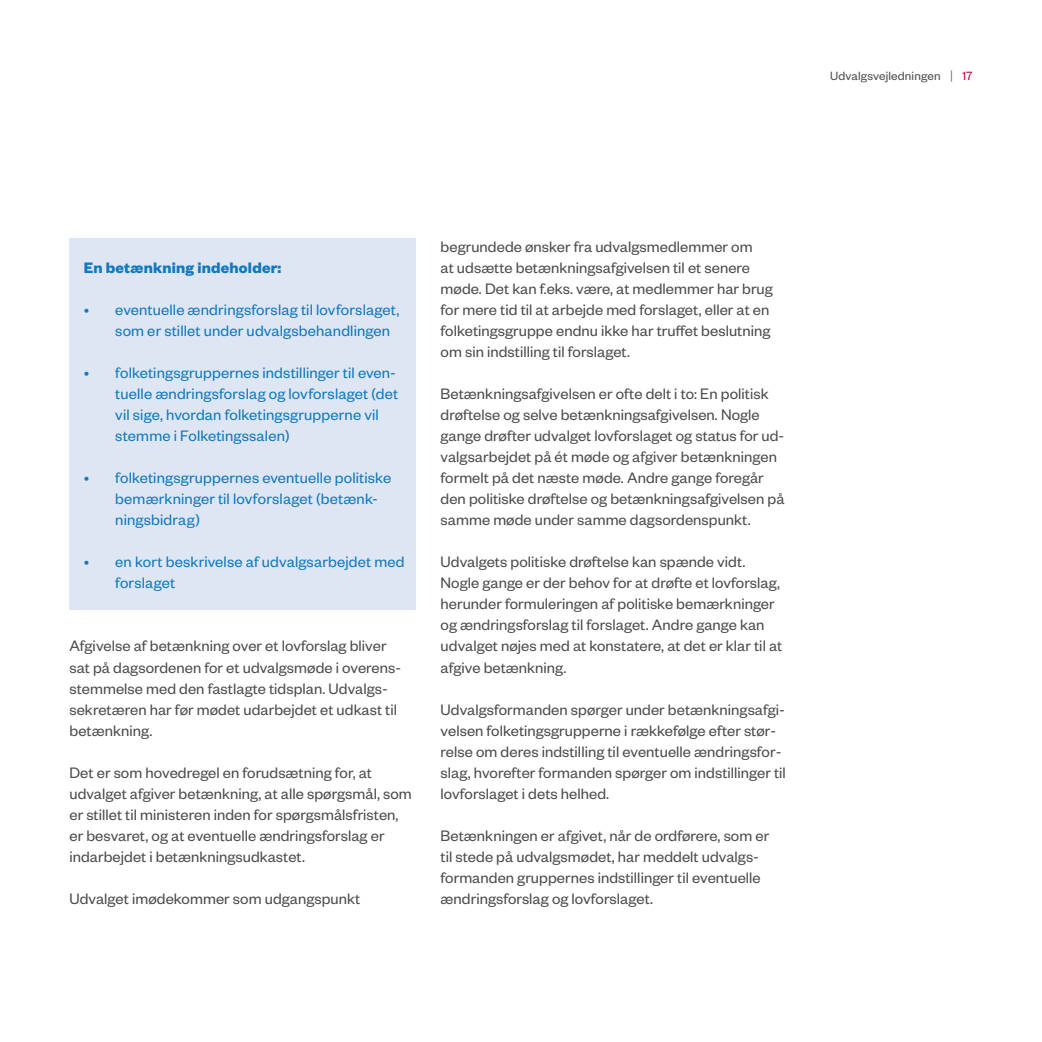
<style>
.page{position:relative;width:1042px;height:1042px;background:#fff}
.page>*{position:absolute;margin:0;border:0;box-sizing:border-box;transform-origin:0 0}
.Brødtekst_Founders_R{font:16.62px/21px "Founders Grotesk";letter-spacing:.005em;color:#4b4c4d}
.t1{font:16.62px/21px "Founders Grotesk";letter-spacing:.01em;color:#1079bf}
.Brødtekst_Founders_R-2{font:700 16.62px "Founders Grotesk";letter-spacing:.015em;color:#1079bf}
.t2{font:13.12px "Founders Grotesk";letter-spacing:.015em;color:#4b4c4d}
.s1{font-family:"Publico Headline";font-weight:700}
.s2{color:#ba053d}
</style>
<div class="page">
<div style="left:69px;top:238px;width:347px;height:371px;background:#dee6f4"></div>
<p class="t2" style="left:830px;top:68px;width:144px">Udvalgsvejledningen <span class="s1">|</span> <span class="s2">17</span></p>
<p class="Brødtekst_Founders_R-2" style="left:84px;top:257px;width:199px">En betænkning indeholder:</p>
<p class="t1" style="left:115px;top:299px;width:286px;text-indent:-32px">• eventuelle ændringsforslag til lovforslaget, som er stillet under udvalgsbehandlingen</p>
<p class="t1" style="left:115px;top:362px;width:284px;text-indent:-32px">• folketingsgruppernes indstillinger til even&shy;tuelle ændringsforslag og lovforslaget (det vil sige, hvordan folketingsgrupperne vil stemme i Folketingssalen)</p>
<p class="t1" style="left:115px;top:467px;width:277px;text-indent:-32px">• folketingsgruppernes eventuelle politiske bemærkninger til lovforslaget (betænk&shy;ningsbidrag)</p>
<p class="t1" style="left:115px;top:551px;width:291px;text-indent:-32px">• en kort beskrivelse af udvalgsarbejdet med forslaget</p>
<p class="Brødtekst_Founders_R" style="left:69px;top:635px;width:333px">Afgivelse af betænkning over et lovforslag bliver sat på dagsordenen for et udvalgsmøde i overens&shy;stemmelse med den fastlagte tidsplan. Udvalgs&shy;sekretæren har før mødet udarbejdet et udkast til betænkning.</p>
<p class="Brødtekst_Founders_R" style="left:69px;top:761px;width:344px">Det er som hovedregel en forudsætning for, at udvalget afgiver betænkning, at alle spørgsmål, som er stillet til ministeren inden for spørgsmålsfristen, er besvaret, og at eventuelle ændringsforslag er indarbejdet i betænkningsudkastet.</p>
<p class="Brødtekst_Founders_R" style="left:69px;top:887px;width:292px">Udvalget imødekommer som udgangspunkt</p>
<p class="Brødtekst_Founders_R" style="left:441px;top:236px;width:334px">begrundede ønsker fra udvalgsmedlemmer om<br>at udsætte betænkningsafgivelsen til et senere møde. Det kan f.eks. være, at medlemmer har brug for mere tid til at arbejde med forslaget, eller at en folketingsgruppe endnu ikke har truffet beslutning om sin indstilling til forslaget.</p>
<p class="Brødtekst_Founders_R" style="left:441px;top:383px;width:345px">Betænkningsafgivelsen er ofte delt i to: En politisk drøftelse og selve betænkningsafgivelsen. Nogle gange drøfter udvalget lovforslaget og status for ud&shy;valgsarbejdet på ét møde og afgiver betænkningen formelt på det næste møde. Andre gange foregår den politiske drøftelse og betænkningsafgivelsen på samme møde under samme dagsordenspunkt.</p>
<p class="Brødtekst_Founders_R" style="left:441px;top:551px;width:343px">Udvalgets politiske drøftelse kan spænde vidt.<br>Nogle gange er der behov for at drøfte et lovforslag, herunder formuleringen af politiske bemærkninger og ændringsforslag til forslaget. Andre gange kan udvalget nøjes med at konstatere, at det er klar til at afgive betænkning.</p>
<p class="Brødtekst_Founders_R" style="left:441px;top:698px;width:347px">Udvalgsformanden spørger under betænkningsafgi&shy;velsen folketingsgrupperne i rækkefølge efter stør&shy;relse om deres indstilling til eventuelle ændringsfor&shy;slag, hvorefter formanden spørger om indstillinger til lovforslaget i dets helhed.</p>
<p class="Brødtekst_Founders_R" style="left:441px;top:824px;width:330px">Betænkningen er afgivet, når de ordførere, som er til stede på udvalgsmødet, har meddelt udvalgs&shy;formanden gruppernes indstillinger til eventuelle ændringsforslag og lovforslaget.</p>
</div>
